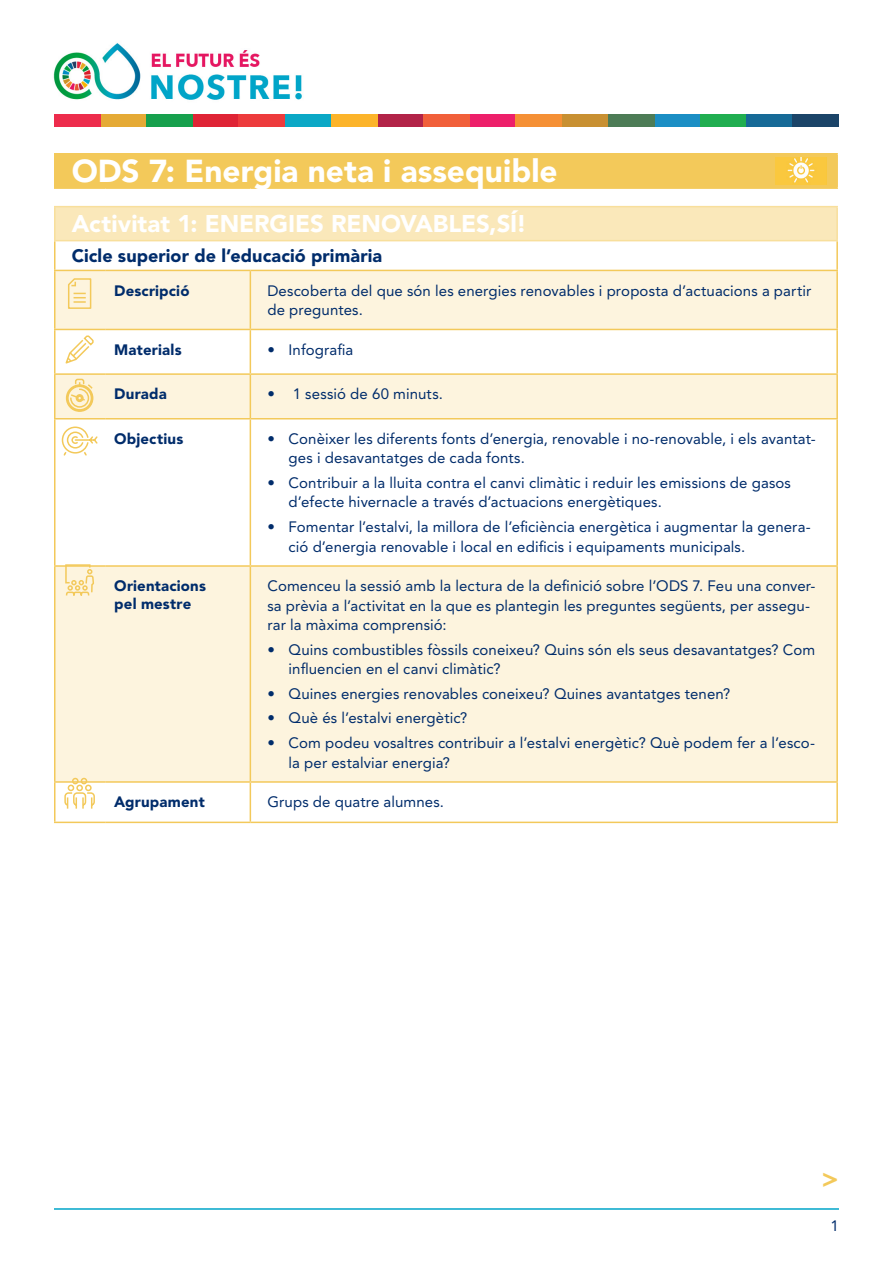
<style>
.page{position:relative;width:893px;height:1263px;background:#fff}
.page>*{position:absolute;margin:0;border:0;box-sizing:border-box;transform-origin:0 0}
.t1{font:900 31.5px "Avenir LT Std";color:#fff}
.t2{font:800 27px "Avenir LT Std";color:#f3c95a}
.t3{font:900 24px "Avenir LT Std";letter-spacing:-.005em;color:#fff}
.t4{font:900 18px "Avenir LT Std";letter-spacing:.005em;color:#002c6b}
.t5{font:15px/19.5px "Avenir LT Std";letter-spacing:.005em;color:#002c6b}
.t6{font:900 15px/18px "Avenir LT Std";letter-spacing:.01em;color:#002c6b}
</style>
<div class="page">
<div style="left:377px;top:114px;width:46px;height:13px;background:#b22348"></div>
<div style="left:193px;top:114px;width:46px;height:13px;background:#df2435"></div>
<div style="left:562px;top:114px;width:46px;height:13px;background:#c89032"></div>
<div style="left:100px;top:114px;width:46px;height:13px;background:#e5aa35"></div>
<div style="left:470px;top:114px;width:46px;height:13px;background:#ed1f6a"></div>
<div style="left:285px;top:114px;width:46px;height:13px;background:#0ba8c6"></div>
<div style="left:654px;top:114px;width:46px;height:13px;background:#1b8ec4"></div>
<div style="left:54px;top:114px;width:46px;height:13px;background:#ed2c4c"></div>
<div style="left:423px;top:114px;width:47px;height:13px;background:#f15f3a"></div>
<div style="left:239px;top:114px;width:46px;height:13px;background:#ed3b3c"></div>
<div style="left:608px;top:114px;width:46px;height:13px;background:#4d7c56"></div>
<div style="left:146px;top:114px;width:47px;height:13px;background:#16a04d"></div>
<div style="left:516px;top:114px;width:46px;height:13px;background:#f59035"></div>
<div style="left:331px;top:114px;width:46px;height:13px;background:#fcb42a"></div>
<div style="left:700px;top:114px;width:47px;height:13px;background:#20ae50"></div>
<div style="left:747px;top:114px;width:46px;height:13px;background:#166a97"></div>
<div style="left:793px;top:114px;width:46px;height:13px;background:#1b4468"></div>
<img style="left:53px;top:43px;width:249px;height:57px">
<hr style="left:54px;top:1208px;width:785px;height:2px;background:#01a5c8">
<div style="left:55px;top:154px;width:782px;height:34px;background:#f3c95a"></div>
<div style="left:55px;top:207px;width:782px;height:34px;background:#fae8ba"></div>
<svg style="left:56px;top:271px;width:780px;height:510px;fill:#fdf4de"></svg>
<hr style="left:54px;top:153px;width:52px;height:2px;background:#f3c95a">
<hr style="left:54px;top:155px;width:2px;height:32px;background:#f3c95a">
<hr style="left:106px;top:153px;width:144px;height:2px;background:#f3c95a">
<hr style="left:250px;top:153px;width:588px;height:2px;background:#f3c95a">
<hr style="left:836px;top:155px;width:2px;height:32px;background:#f3c95a">
<hr style="left:54px;top:187px;width:52px;height:2px;background:#f3c95a">
<hr style="left:106px;top:187px;width:144px;height:2px;background:#f3c95a">
<hr style="left:250px;top:187px;width:588px;height:2px;background:#f3c95a">
<hr style="left:54px;top:206px;width:52px;height:1px;background:#f8df9c">
<hr style="left:54px;top:207px;width:2px;height:33px;background:#f8df9c">
<hr style="left:106px;top:206px;width:144px;height:1px;background:#f8df9c">
<hr style="left:250px;top:206px;width:588px;height:1px;background:#f8df9c">
<hr style="left:836px;top:207px;width:2px;height:33px;background:#f8df9c">
<hr style="left:54px;top:240px;width:52px;height:1px;background:#f8df9c">
<hr style="left:106px;top:240px;width:144px;height:1px;background:#f8df9c">
<hr style="left:250px;top:240px;width:588px;height:1px;background:#f8df9c">
<hr style="left:54px;top:565px;width:52px;height:2px;background:#f3c95a">
<hr style="left:54px;top:567px;width:2px;height:214px;background:#f3c95a">
<hr style="left:106px;top:565px;width:144px;height:2px;background:#f3c95a">
<hr style="left:250px;top:565px;width:588px;height:2px;background:#f3c95a">
<hr style="left:836px;top:567px;width:2px;height:214px;background:#f3c95a">
<hr style="left:54px;top:781px;width:52px;height:2px;background:#f3c95a">
<hr style="left:106px;top:781px;width:144px;height:2px;background:#f3c95a">
<hr style="left:250px;top:781px;width:588px;height:2px;background:#f3c95a">
<hr style="left:54px;top:373px;width:52px;height:2px;background:#f3c95a">
<hr style="left:54px;top:375px;width:2px;height:43px;background:#f3c95a">
<hr style="left:106px;top:373px;width:144px;height:2px;background:#f3c95a">
<hr style="left:250px;top:373px;width:588px;height:2px;background:#f3c95a">
<hr style="left:836px;top:375px;width:2px;height:43px;background:#f3c95a">
<hr style="left:54px;top:418px;width:52px;height:1px;background:#f3c95a">
<hr style="left:106px;top:418px;width:144px;height:1px;background:#f3c95a">
<hr style="left:250px;top:418px;width:588px;height:1px;background:#f3c95a">
<hr style="left:54px;top:270px;width:52px;height:1px;background:#f3c95a">
<hr style="left:54px;top:271px;width:2px;height:58px;background:#f3c95a">
<hr style="left:106px;top:270px;width:144px;height:1px;background:#f3c95a">
<hr style="left:250px;top:270px;width:588px;height:1px;background:#f3c95a">
<hr style="left:836px;top:271px;width:2px;height:58px;background:#f3c95a">
<hr style="left:54px;top:329px;width:52px;height:1px;background:#f3c95a">
<hr style="left:106px;top:329px;width:144px;height:1px;background:#f3c95a">
<hr style="left:250px;top:329px;width:588px;height:1px;background:#f3c95a">
<hr style="left:54px;top:822px;width:52px;height:1px;background:#f3c95a">
<hr style="left:106px;top:822px;width:144px;height:1px;background:#f3c95a">
<hr style="left:250px;top:822px;width:588px;height:1px;background:#f3c95a">
<hr style="left:250px;top:271px;width:1px;height:58px;background:#f3c95a">
<hr style="left:250px;top:330px;width:1px;height:43px;background:#f3c95a">
<hr style="left:250px;top:375px;width:1px;height:43px;background:#f3c95a">
<hr style="left:250px;top:419px;width:1px;height:146px;background:#f3c95a">
<hr style="left:250px;top:567px;width:1px;height:214px;background:#f3c95a">
<hr style="left:250px;top:783px;width:1px;height:39px;background:#f3c95a">
<hr style="left:54px;top:330px;width:2px;height:43px;background:#f3c95a">
<hr style="left:836px;top:330px;width:2px;height:43px;background:#f3c95a">
<hr style="left:54px;top:783px;width:2px;height:39px;background:#f3c95a">
<hr style="left:836px;top:783px;width:2px;height:39px;background:#f3c95a">
<hr style="left:54px;top:419px;width:2px;height:146px;background:#f3c95a">
<hr style="left:836px;top:419px;width:2px;height:146px;background:#f3c95a">
<hr style="left:54px;top:241px;width:2px;height:29px;background:#f3c95a">
<hr style="left:836px;top:241px;width:2px;height:29px;background:#f3c95a">
<svg style="left:61px;top:426px;width:38px;height:31px"></svg>
<svg style="left:64px;top:542px;width:31px;height:76px"></svg>
<svg style="left:64px;top:777px;width:32px;height:32px"></svg>
<svg style="left:64px;top:334px;width:31px;height:31px"></svg>
<svg style="left:67px;top:277px;width:25px;height:33px"></svg>
<svg style="left:65px;top:378px;width:29px;height:35px"></svg>
<div style="left:773px;top:157px;width:59px;height:28px;background:linear-gradient(to bottom,#f3c95a,#f3c95a)"></div>
<img style="left:775px;top:157px;width:51px;height:28px">
<h1 class="t1" style="left:72px;top:152px;width:487px">ODS 7: Energia neta i assequible</h1>
<h3 class="t3" style="left:72px;top:209px;width:457px">Activitat 1: ENERGIES RENOVABLES,SÍ!</h3>
<p class="t4" style="left:72px;top:245px;width:312px">Cicle superior de l’educació primària</p>
<p class="t6" style="left:114px;top:281px;width:77px">Descripció</p>
<p class="t5" style="left:267px;top:281px;width:545px">Descoberta del que són les energies renovables i proposta d’actuacions a partir de preguntes.</p>
<p class="t6" style="left:114px;top:340px;width:69px">Materials</p>
<p class="t5" style="left:267px;top:340px;width:87px">• Infografia</p>
<p class="t6" style="left:114px;top:385px;width:54px">Durada</p>
<p class="t5" style="left:267px;top:384px;width:177px">• 1 sessió de 60 minuts.</p>
<p class="t6" style="left:114px;top:430px;width:71px">Objectius</p>
<p class="t5" style="left:289px;top:429px;width:529px;text-indent:-21px">• Conèixer les diferents fonts d’energia, renovable i no-renovable, i els avantat&shy;ges i desavantatges de cada fonts.</p>
<p class="t5" style="left:289px;top:473px;width:504px;text-indent:-21px">• Contribuir a la lluita contra el canvi climàtic i reduir les emissions de gasos d’efecte hivernacle a través d’actuacions energètiques.</p>
<p class="t5" style="left:289px;top:517px;width:524px;text-indent:-21px">• Fomentar l’estalvi, la millora de l’eficiència energètica i augmentar la genera&shy;ció d’energia renovable i local en edificis i equipaments municipals.</p>
<p class="t6" style="left:114px;top:577px;width:93px">Orientacions pel mestre</p>
<p class="t5" style="left:267px;top:576px;width:550px">Comenceu la sessió amb la lectura de la definició sobre l’ODS 7. Feu una conver&shy;sa prèvia a l’activitat en la que es plantegin les preguntes següents, per assegu&shy;rar la màxima comprensió:</p>
<p class="t5" style="left:289px;top:640px;width:528px;text-indent:-21px">• Quins combustibles fòssils coneixeu? Quins són els seus desavantatges? Com influencien en el canvi climàtic?</p>
<p class="t5" style="left:267px;top:684px;width:465px">• Quines energies renovables coneixeu? Quines avantatges tenen?</p>
<p class="t5" style="left:267px;top:708px;width:202px">• Què és l’estalvi energètic?</p>
<p class="t5" style="left:289px;top:733px;width:528px;text-indent:-21px">• Com podeu vosaltres contribuir a l’estalvi energètic? Què podem fer a l’esco&shy;la per estalviar energia?</p>
<p class="t6" style="left:114px;top:793px;width:92px">Agrupament</p>
<p class="t5" style="left:267px;top:792px;width:178px">Grups de quatre alumnes.</p>
<h2 class="t2" style="left:821px;top:1162px;width:19px">&gt;</h2>
<p class="t5" style="left:831px;top:1216px;width:10px">1</p>
</div>
